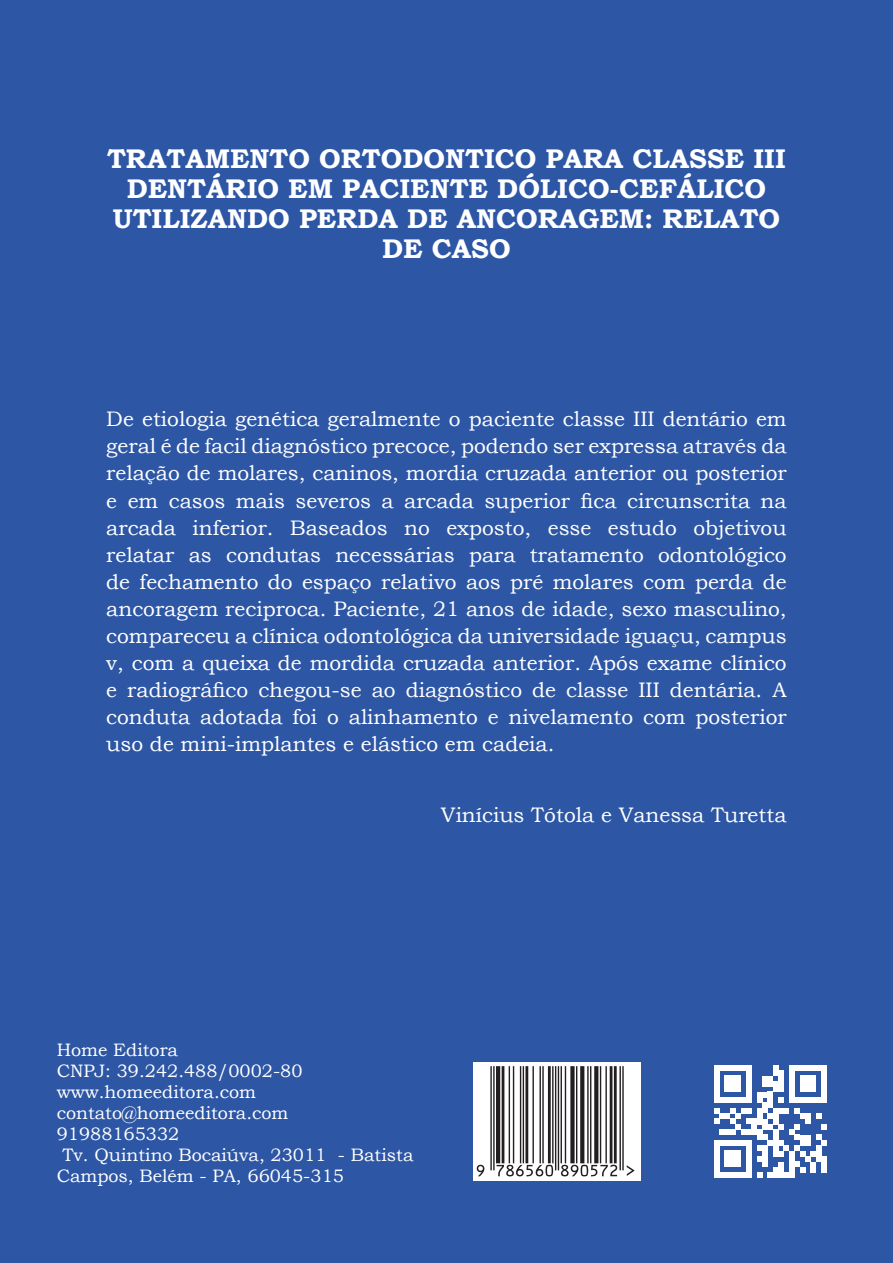
<style>
.page{position:relative;width:893px;height:1263px;background:#2d56a5}
.page>*{position:absolute;margin:0;border:0;box-sizing:border-box;transform-origin:0 0}
.t1{font:700 27px/30px "Bookman Old Style";color:#fff;text-align:center}
.t2{font:21px/27px "Bookman Old Style";color:#fff;text-align:justify}
.t3{font:18px "Bookman Old Style";color:#fff}
</style>
<div class="page">
<div style="left:714px;top:1065px;width:5px;height:37px;background:#fff"></div>
<div style="left:725px;top:1076px;width:5px;height:16px;background:#fff"></div>
<div style="left:730px;top:1076px;width:5px;height:16px;background:#fff"></div>
<div style="left:735px;top:1076px;width:6px;height:16px;background:#fff"></div>
<svg style="left:719px;top:1065px;width:27px;height:5px"></svg>
<svg style="left:719px;top:1097px;width:27px;height:5px"></svg>
<div style="left:746px;top:1065px;width:6px;height:37px;background:#fff"></div>
<div style="left:757px;top:1092px;width:5px;height:10px;background:#fff"></div>
<div style="left:762px;top:1076px;width:6px;height:10px;background:#fff"></div>
<svg style="left:762px;top:1092px;width:6px;height:5px"></svg>
<div style="left:762px;top:1102px;width:6px;height:11px;background:#fff"></div>
<div style="left:768px;top:1076px;width:5px;height:10px;background:#fff"></div>
<div style="left:768px;top:1092px;width:5px;height:16px;background:#fff"></div>
<div style="left:773px;top:1065px;width:5px;height:11px;background:#fff"></div>
<div style="left:773px;top:1081px;width:5px;height:11px;background:#fff"></div>
<div style="left:778px;top:1070px;width:6px;height:22px;background:#fff"></div>
<svg style="left:778px;top:1097px;width:6px;height:5px"></svg>
<div style="left:789px;top:1065px;width:5px;height:37px;background:#fff"></div>
<div style="left:800px;top:1076px;width:5px;height:16px;background:#fff"></div>
<div style="left:805px;top:1076px;width:6px;height:16px;background:#fff"></div>
<div style="left:811px;top:1076px;width:5px;height:16px;background:#fff"></div>
<svg style="left:794px;top:1065px;width:27px;height:5px"></svg>
<svg style="left:794px;top:1097px;width:27px;height:5px"></svg>
<div style="left:821px;top:1065px;width:6px;height:37px;background:#fff"></div>
<svg style="left:714px;top:1108px;width:113px;height:70px"></svg>
<div style="left:821px;top:1156px;width:6px;height:16px;background:#fff"></div>
<div style="left:473px;top:1062px;width:168px;height:119px;background:#fff"></div>
<svg style="left:477px;top:1066px;width:157px;height:110px"></svg>
<p class="t1" style="left:107px;top:144px;width:680px">TRATAMENTO ORTODONTICO PARA CLASSE III<br>DENTÁRIO EM PACIENTE DÓLICO-CEFÁLICO<br>UTILIZANDO PERDA DE ANCORAGEM: RELATO<br>DE CASO</p>
<p class="t2" style="left:106px;top:406px;width:682px">De etiologia genética geralmente o paciente classe III dentário em geral é de facil diagnóstico precoce, podendo ser expressa através da relação de molares, caninos, mordia cruzada anterior ou posterior e em casos mais severos a arcada superior fica circunscrita na arcada inferior. Baseados no exposto, esse estudo objetivou relatar as condutas necessárias para tratamento odontológico de fechamento do espaço relativo aos pré molares com perda de ancoragem reciproca. Paciente, 21 anos de idade, sexo masculino, compareceu a clínica odontológica da universidade iguaçu, campus v, com a queixa de mordida cruzada anterior. Após exame clínico e radiográfico chegou-se ao diagnóstico de classe III dentária. A conduta adotada foi o alinhamento e nivelamento com posterior uso de mini-implantes e elástico em cadeia.</p>
<p class="t2" style="left:441px;top:801px;width:347px">Vinícius Tótola e Vanessa Turetta</p>
<p class="t3" style="left:57px;top:1038px;width:123px">Home Editora</p>
<p class="t3" style="left:57px;top:1059px;width:247px">CNPJ: 39.242.488/0002-80</p>
<p class="t3" style="left:57px;top:1080px;width:201px">www.homeeditora.com</p>
<p class="t3" style="left:57px;top:1101px;width:233px">contato@homeeditora.com</p>
<p class="t3" style="left:57px;top:1122px;width:124px">91988165332</p>
<p class="t3" style="left:62px;top:1143px;width:352px">Tv. Quintino Bocaiúva, 23011 - Batista</p>
<p class="t3" style="left:57px;top:1164px;width:289px">Campos, Belém - PA, 66045-315</p>
</div>
